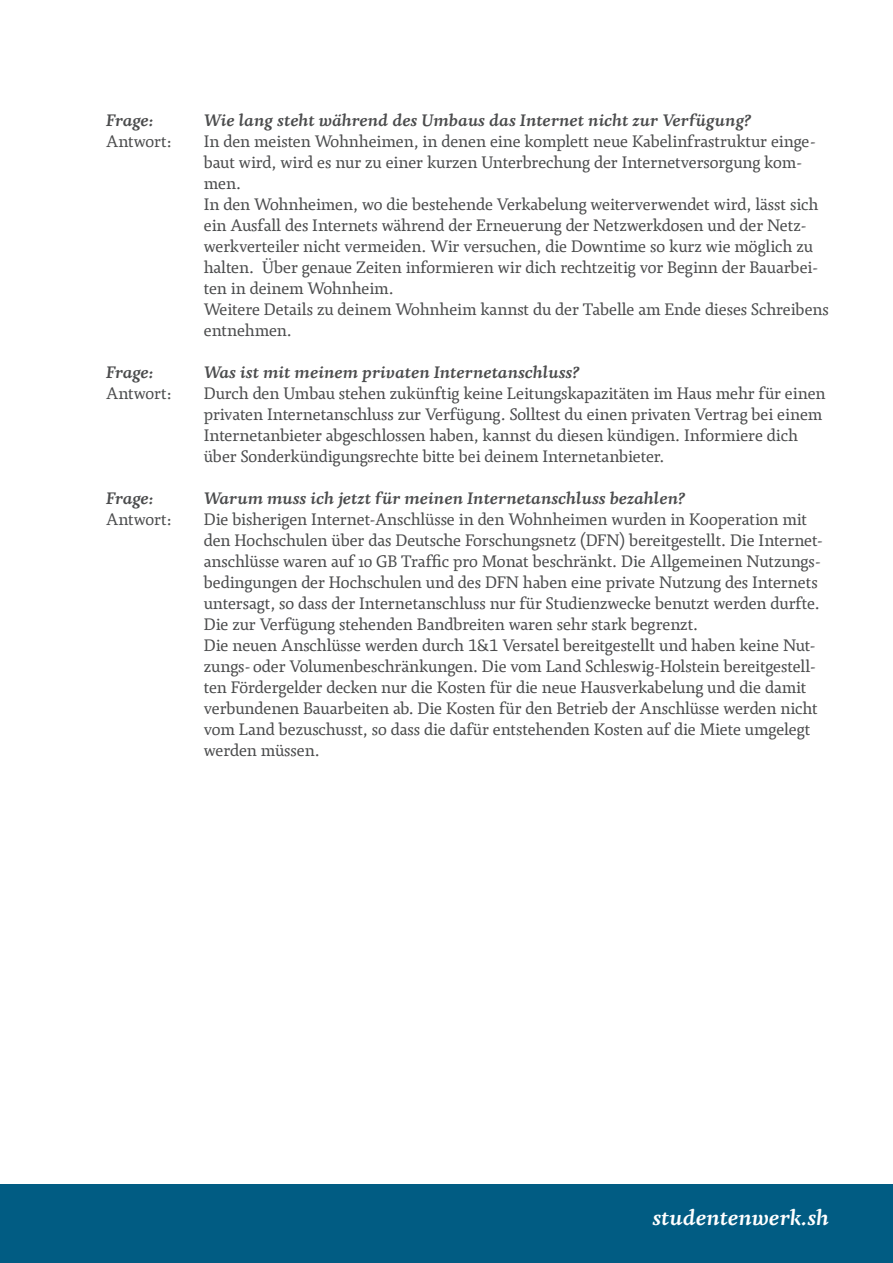
<style>
.page{position:relative;width:893px;height:1263px;background:#fff}
.page>*{position:absolute;margin:0;border:0;box-sizing:border-box;transform-origin:0 0}
.t1{font:italic 700 21.15px "Agendatype";letter-spacing:-.005em;color:#fff}
.t2{font:16.5px/21px "Agendatype";color:#4b4c4d}
.t3{font:italic 700 16.5px "Agendatype";letter-spacing:-.005em;color:#4b4c4d}
</style>
<div class="page">
<div style="left:0;top:1184px;width:893px;height:79px;background:#015c83"></div>
<p class="t3" style="left:106px;top:110px;width:49px">Frage:</p>
<p class="t3" style="left:204px;top:110px;width:549px">Wie lang steht während des Umbaus das Internet nicht zur Verfügung?</p>
<p class="t2" style="left:106px;top:131px;width:67px">Antwort:</p>
<p class="t2" style="left:204px;top:131px;width:627px">In den meisten Wohnheimen, in denen eine komplett neue Kabelinfrastruktur einge&shy;baut wird, wird es nur zu einer kurzen Unterbrechung der Internetversorgung kom&shy;men.<br>In den Wohnheimen, wo die bestehende Verkabelung weiterverwendet wird, lässt sich ein Ausfall des Internets während der Erneuerung der Netzwerkdosen und der Netz&shy;werkverteiler nicht vermeiden. Wir versuchen, die Downtime so kurz wie möglich zu halten. Über genaue Zeiten informieren wir dich rechtzeitig vor Beginn der Bauarbei&shy;ten in deinem Wohnheim.<br>Weitere Details zu deinem Wohnheim kannst du der Tabelle am Ende dieses Schreibens entnehmen.</p>
<p class="t3" style="left:106px;top:362px;width:49px">Frage:</p>
<p class="t3" style="left:204px;top:362px;width:377px">Was ist mit meinem privaten Internetanschluss?</p>
<p class="t2" style="left:106px;top:383px;width:67px">Antwort:</p>
<p class="t2" style="left:204px;top:383px;width:623px">Durch den Umbau stehen zukünftig keine Leitungskapazitäten im Haus mehr für einen privaten Internetanschluss zur Verfügung. Solltest du einen privaten Vertrag bei einem Internetanbieter abgeschlossen haben, kannst du diesen kündigen. Informiere dich über Sonderkündigungsrechte bitte bei deinem Internetanbieter.</p>
<p class="t3" style="left:106px;top:488px;width:49px">Frage:</p>
<p class="t3" style="left:204px;top:488px;width:483px">Warum muss ich jetzt für meinen Internetanschluss bezahlen?</p>
<p class="t2" style="left:106px;top:509px;width:67px">Antwort:</p>
<p class="t2" style="left:204px;top:509px;width:621px">Die bisherigen Internet-Anschlüsse in den Wohnheimen wurden in Kooperation mit den Hochschulen über das Deutsche Forschungsnetz (DFN) bereitgestellt. Die Internet&shy;anschlüsse waren auf 10 GB Traffic pro Monat beschränkt. Die Allgemeinen Nutzungs&shy;bedingungen der Hochschulen und des DFN haben eine private Nutzung des Internets untersagt, so dass der Internetanschluss nur für Studienzwecke benutzt werden durfte.<br>Die zur Verfügung stehenden Bandbreiten waren sehr stark begrenzt.<br>Die neuen Anschlüsse werden durch 1&amp;1 Versatel bereitgestellt und haben keine Nut&shy;zungs- oder Volumenbeschränkungen. Die vom Land Schleswig-Holstein bereitgestell&shy;ten Fördergelder decken nur die Kosten für die neue Hausverkabelung und die damit verbundenen Bauarbeiten ab. Die Kosten für den Betrieb der Anschlüsse werden nicht vom Land bezuschusst, so dass die dafür entstehenden Kosten auf die Miete umgelegt werden müssen.</p>
<p class="t1" style="left:652px;top:1204px;width:178px">studentenwerk.sh</p>
</div>
